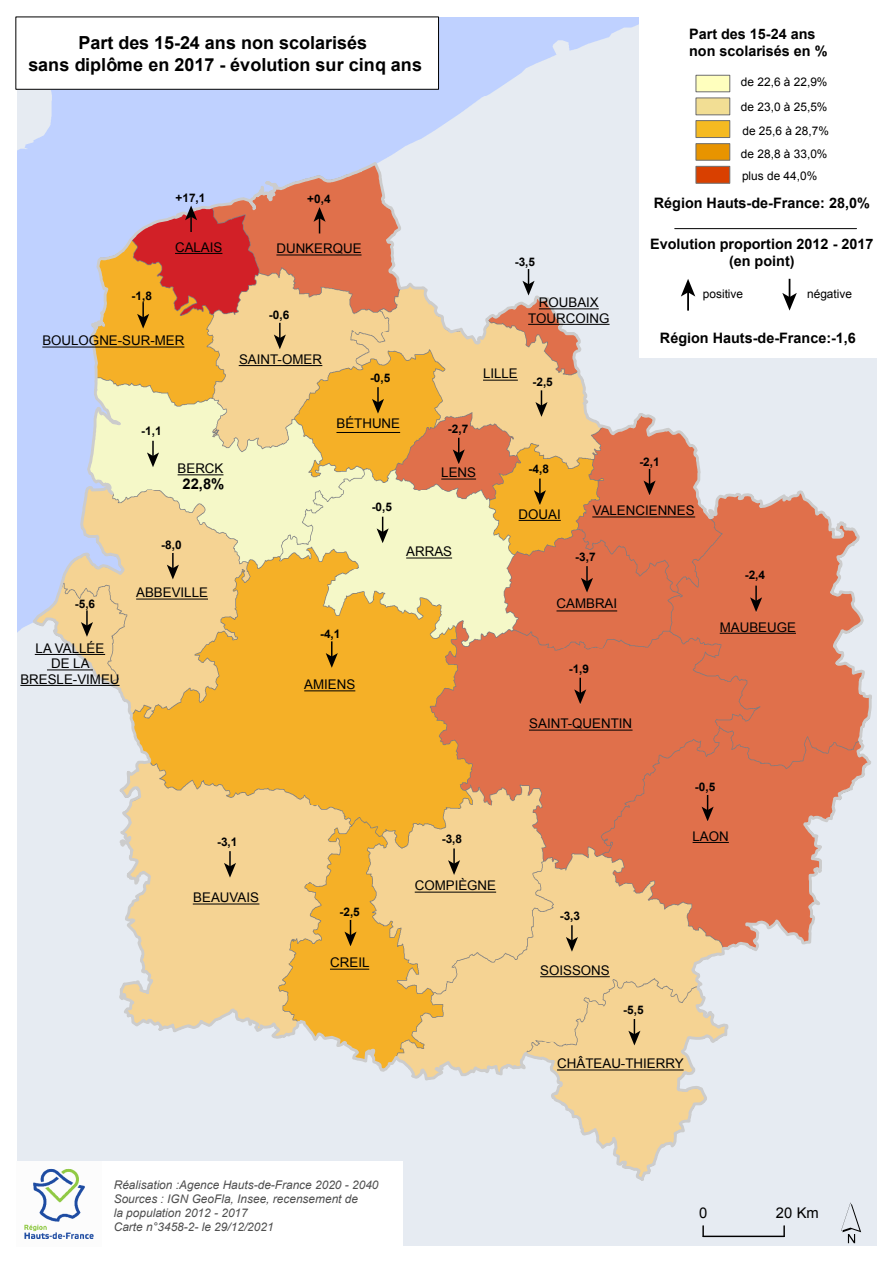
<style>
.page{position:relative;width:894px;height:1263px;background:#fff}
.page>*{position:absolute;margin:0;border:0;box-sizing:border-box;transform-origin:0 0}
.t1{font:58.35px "ESRI North";color:#000}
.t2{font:700 18px/21.9px "Arial";color:#000;text-align:center}
.t3{font:14.7px "Arial";color:#000}
.t4{font:700 14.7px "Arial";color:#000}
.t5{font:700 14.4px/17px "Arial";color:#000}
.t6{font:13.35px/15.5px "Arial";color:#000;text-align:center}
.t7{font:italic 11.85px/14.1px "Arial";color:#4e4e4e}
.t8{font:700 11.85px "Arial";color:#000}
.t9{font:11.85px/24.6px "Arial";color:#000}
</style>
<div class="page">
<img style="left:17px;top:17px;width:860px;height:1229px">
<svg style="left:246px;top:937px;width:514px;height:245px;background:#ecd9b3"></svg>
<svg style="left:30px;top:405px;width:223px;height:630px;background:#ead8b1"></svg>
<svg style="left:88px;top:160px;width:611px;height:293px;background:#e4bf9d"></svg>
<svg style="left:691px;top:448px;width:182px;height:498px;background:#e0937b"></svg>
<hr style="left:304px;top:690px;width:51px;height:1px;background:#000">
<hr style="left:693px;top:842px;width:36px;height:1px;background:#000">
<hr style="left:193px;top:904px;width:66px;height:1px;background:#000">
<hr style="left:483px;top:380px;width:35px;height:1px;background:#000">
<hr style="left:178px;top:474px;width:45px;height:1px;background:#000">
<hr style="left:406px;top:558px;width:46px;height:1px;background:#000">
<hr style="left:330px;top:969px;width:39px;height:1px;background:#000">
<hr style="left:540px;top:976px;width:70px;height:1px;background:#000">
<hr style="left:720px;top:633px;width:76px;height:1px;background:#000">
<hr style="left:529px;top:730px;width:104px;height:1px;background:#000">
<hr style="left:136px;top:599px;width:72px;height:1px;background:#000">
<hr style="left:415px;top:892px;width:81px;height:1px;background:#000">
<hr style="left:557px;top:611px;width:60px;height:1px;background:#000">
<hr style="left:239px;top:365px;width:83px;height:1px;background:#000">
<hr style="left:336px;top:432px;width:64px;height:1px;background:#000">
<hr style="left:441px;top:479px;width:35px;height:1px;background:#000">
<hr style="left:276px;top:255px;width:86px;height:1px;background:#000">
<hr style="left:175px;top:253px;width:47px;height:1px;background:#000">
<hr style="left:519px;top:520px;width:42px;height:1px;background:#000">
<hr style="left:557px;top:1070px;width:127px;height:1px;background:#000">
<hr style="left:592px;top:517px;width:103px;height:1px;background:#000">
<hr style="left:42px;top:347px;width:142px;height:1px;background:#000">
<hr style="left:35px;top:654px;width:70px;height:1px;background:#000">
<hr style="left:47px;top:669px;width:46px;height:1px;background:#000">
<hr style="left:20px;top:685px;width:100px;height:1px;background:#000">
<hr style="left:539px;top:308px;width:60px;height:1px;background:#000">
<hr style="left:528px;top:324px;width:82px;height:1px;background:#000">
<div style="left:639px;top:17px;width:238px;height:341px;background:#fff"></div>
<svg style="left:702px;top:1226px;width:2px;height:10px"></svg>
<svg style="left:783px;top:1226px;width:2px;height:10px"></svg>
<hr style="left:703px;top:1236px;width:81px;height:1px;background:#000">
<div style="left:101px;top:1161px;width:302px;height:86px;background:#fff"></div>
<div style="left:15px;top:17px;width:424px;height:73px;background:#fff;border:1px solid #000"></div>
<img style="left:17px;top:1161px;width:84px;height:85px">
<div style="left:696px;top:75px;width:34px;height:17px;background:#ffffbe;border:1px solid #6e6e6e"></div>
<div style="left:696px;top:98px;width:34px;height:17px;background:#f2de94;border:1px solid #6e6e6e"></div>
<div style="left:696px;top:120px;width:34px;height:18px;background:#f5ba21;border:1px solid #6e6e6e"></div>
<div style="left:696px;top:143px;width:34px;height:18px;background:#e89400;border:1px solid #6e6e6e"></div>
<div style="left:696px;top:166px;width:34px;height:18px;background:#d94000;border:1px solid #6e6e6e"></div>
<hr style="left:675px;top:228px;width:182px;height:1px;background:#000">
<svg style="left:274px;top:323px;width:12px;height:26px"></svg>
<svg style="left:314px;top:207px;width:12px;height:27px"></svg>
<svg style="left:185px;top:205px;width:12px;height:27px"></svg>
<svg style="left:137px;top:302px;width:12px;height:27px"></svg>
<svg style="left:147px;top:441px;width:12px;height:26px"></svg>
<svg style="left:372px;top:387px;width:12px;height:27px"></svg>
<svg style="left:377px;top:517px;width:12px;height:26px"></svg>
<svg style="left:326px;top:641px;width:12px;height:27px"></svg>
<svg style="left:167px;top:553px;width:12px;height:26px"></svg>
<svg style="left:81px;top:610px;width:12px;height:27px"></svg>
<svg style="left:224px;top:851px;width:12px;height:27px"></svg>
<svg style="left:344px;top:920px;width:13px;height:26px"></svg>
<svg style="left:448px;top:848px;width:12px;height:27px"></svg>
<svg style="left:566px;top:925px;width:12px;height:27px"></svg>
<svg style="left:702px;top:795px;width:12px;height:26px"></svg>
<svg style="left:628px;top:1019px;width:12px;height:27px"></svg>
<svg style="left:453px;top:438px;width:12px;height:26px"></svg>
<svg style="left:535px;top:390px;width:13px;height:27px"></svg>
<svg style="left:534px;top:479px;width:12px;height:26px"></svg>
<svg style="left:644px;top:469px;width:12px;height:26px"></svg>
<svg style="left:581px;top:566px;width:12px;height:27px"></svg>
<svg style="left:750px;top:586px;width:12px;height:26px"></svg>
<svg style="left:574px;top:678px;width:12px;height:26px"></svg>
<svg style="left:522px;top:269px;width:13px;height:27px"></svg>
<hr style="left:687px;top:291px;width:2px;height:20px;background:#000">
<svg style="left:681px;top:279px;width:14px;height:18px"></svg>
<svg style="left:782px;top:279px;width:15px;height:32px"></svg>
<h2 class="t2" style="left:29px;top:32px;width:395px">Part des 15-24 ans non scolarisés<br>sans diplôme en 2017 - évolution sur cinq ans</h2>
<p class="t8" style="left:176px;top:189px;width:31px">+17,1</p>
<p class="t8" style="left:307px;top:191px;width:25px">+0,4</p>
<p class="t8" style="left:132px;top:288px;width:22px">-1,8</p>
<p class="t6" style="left:175px;top:239px;width:49px">CALAIS</p>
<p class="t6" style="left:276px;top:241px;width:87px">DUNKERQUE</p>
<p class="t8" style="left:269px;top:307px;width:22px">-0,6</p>
<p class="t6" style="left:42px;top:333px;width:144px">BOULOGNE-SUR-MER</p>
<p class="t6" style="left:239px;top:352px;width:84px">SAINT-OMER</p>
<p class="t8" style="left:370px;top:370px;width:22px">-0,5</p>
<p class="t8" style="left:515px;top:254px;width:22px">-3,5</p>
<p class="t6" style="left:528px;top:295px;width:83px">ROUBAIX<br>TOURCOING</p>
<p class="t6" style="left:483px;top:366px;width:36px">LILLE</p>
<p class="t8" style="left:533px;top:374px;width:22px">-2,5</p>
<p class="t5" style="left:689px;top:26px;width:140px">Part des 15-24 ans non scolarisés en %</p>
<p class="t9" style="left:741px;top:70px;width:89px">de 22,6 à 22,9% de 23,0 à 25,5% de 25,6 à 28,7%</p>
<p class="t9" style="left:741px;top:142px;width:88px">de 28,8 à 33,0%</p>
<p class="t9" style="left:742px;top:164px;width:77px">plus de 44,0%</p>
<p class="t5" style="left:654px;top:195px;width:218px">Région Hauts-de-France: 28,0%</p>
<p class="t5" style="left:650px;top:236px;width:225px;text-align:center">Evolution proportion 2012 - 2017 (en point)</p>
<p class="t9" style="left:703px;top:282px;width:42px">positive</p>
<p class="t9" style="left:807px;top:282px;width:46px">négative</p>
<p class="t5" style="left:660px;top:330px;width:198px">Région Hauts-de-France:-1,6</p>
<p class="t8" style="left:141px;top:423px;width:22px">-1,1</p>
<p class="t6" style="left:178px;top:461px;width:47px">BERCK</p>
<p class="t4" style="left:182px;top:474px;width:43px">22,8%</p>
<p class="t8" style="left:75px;top:596px;width:22px">-5,6</p>
<p class="t6" style="left:20px;top:640px;width:101px">LA VALLÉE<br>DE LA<br>BRESLE-VIMEU</p>
<p class="t8" style="left:161px;top:537px;width:22px">-8,0</p>
<p class="t6" style="left:136px;top:585px;width:73px">ABBEVILLE</p>
<p class="t6" style="left:336px;top:416px;width:65px">BÉTHUNE</p>
<p class="t8" style="left:372px;top:499px;width:22px">-0,5</p>
<p class="t8" style="left:448px;top:421px;width:22px">-2,7</p>
<p class="t6" style="left:441px;top:465px;width:36px">LENS</p>
<p class="t8" style="left:320px;top:626px;width:22px">-4,1</p>
<p class="t6" style="left:304px;top:677px;width:53px">AMIENS</p>
<p class="t6" style="left:406px;top:544px;width:47px">ARRAS</p>
<p class="t8" style="left:529px;top:461px;width:22px">-4,8</p>
<p class="t6" style="left:519px;top:506px;width:44px">DOUAI</p>
<p class="t8" style="left:639px;top:454px;width:22px">-2,1</p>
<p class="t6" style="left:593px;top:503px;width:103px">VALENCIENNES</p>
<p class="t8" style="left:575px;top:549px;width:22px">-3,7</p>
<p class="t6" style="left:557px;top:595px;width:62px">CAMBRAI</p>
<p class="t8" style="left:569px;top:661px;width:22px">-1,9</p>
<p class="t8" style="left:745px;top:567px;width:22px">-2,4</p>
<p class="t6" style="left:720px;top:619px;width:78px">MAUBEUGE</p>
<p class="t6" style="left:529px;top:716px;width:104px">SAINT-QUENTIN</p>
<p class="t8" style="left:217px;top:834px;width:22px">-3,1</p>
<p class="t8" style="left:442px;top:831px;width:22px">-3,8</p>
<p class="t8" style="left:695px;top:779px;width:22px">-0,5</p>
<p class="t6" style="left:693px;top:828px;width:38px">LAON</p>
<p class="t6" style="left:193px;top:890px;width:67px">BEAUVAIS</p>
<p class="t8" style="left:340px;top:904px;width:22px">-2,5</p>
<p class="t6" style="left:330px;top:955px;width:41px">CREIL</p>
<p class="t6" style="left:415px;top:878px;width:83px">COMPIÈGNE</p>
<p class="t7" style="left:114px;top:1178px;width:266px">Réalisation :Agence Hauts-de-France 2020 - 2040<br>Sources : IGN GeoFla, Insee, recensement de<br>la population 2012 - 2017<br>Carte n°3458-2- le 29/12/2021</p>
<p class="t8" style="left:560px;top:908px;width:22px">-3,3</p>
<p class="t6" style="left:540px;top:963px;width:71px">SOISSONS</p>
<p class="t8" style="left:623px;top:1002px;width:22px">-5,5</p>
<p class="t6" style="left:557px;top:1056px;width:128px">CHÂTEAU-THIERRY</p>
<p class="t3" style="left:699px;top:1204px;width:10px">0</p>
<p class="t3" style="left:776px;top:1204px;width:44px">20 Km</p>
<h1 class="t1" style="left:841px;top:1189px;width:22px">´</h1>
</div>
